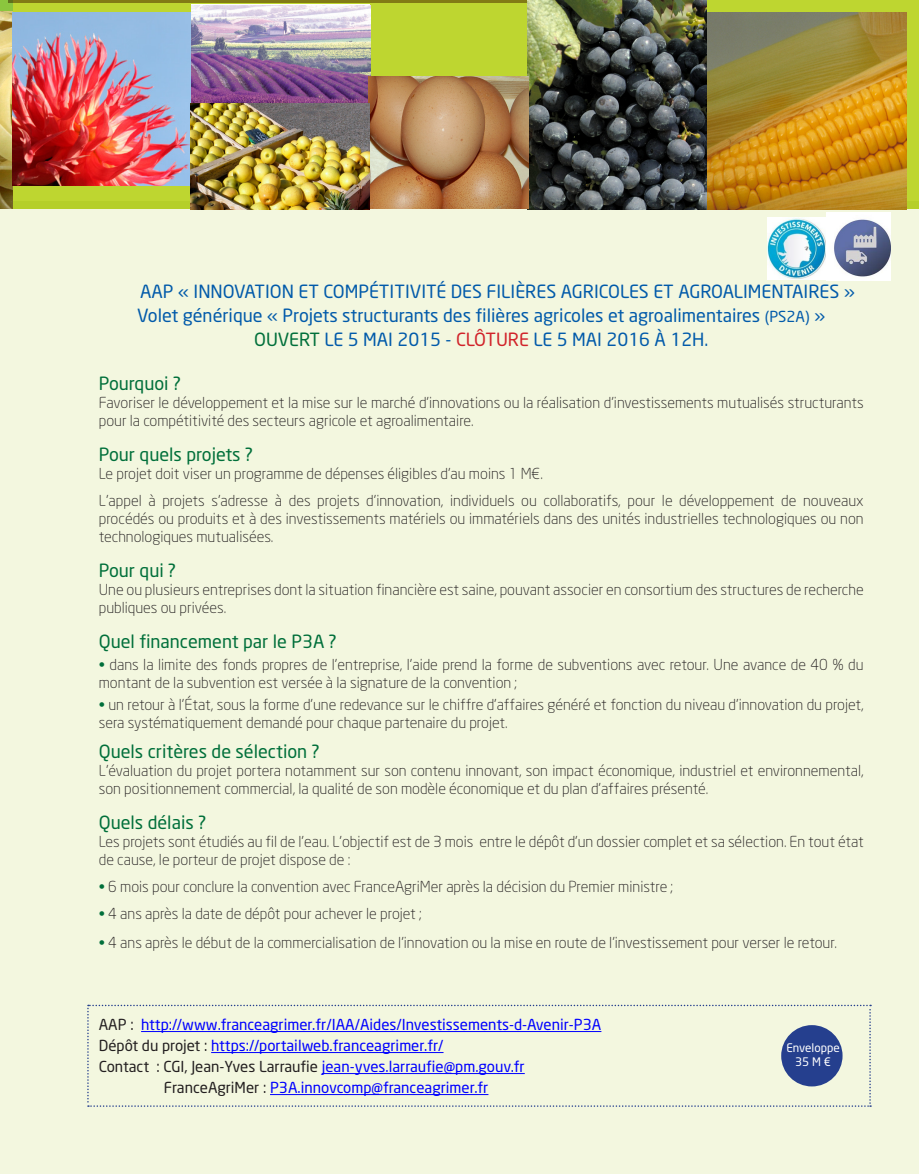
<style>
.page{position:relative;width:919px;height:1174px;background:#fff}
.page>*{position:absolute;margin:0;border:0;box-sizing:border-box;transform-origin:0 0}
.t1{font:18px "Neo Sans";color:#015aaa}
.t2{font:18px "Neo Sans";color:#006f3a}
.t3{font:300 15px/18px "Neo Sans";color:#231f20}
.t4{font:15px "Neo Sans";color:#00f}
.t5{font:15px "Neo Sans";color:#231f20}
.t6{font:11.7px/14px "Neo Sans";color:#fff;text-align:center}
.s1{font-size:15px}
.s2{color:#006f3a}
.s3{color:#d1232a}
.s4{color:#231f20}
.s5{color:#00f}
</style>
<div class="page">
<div style="left:13px;top:201px;width:905px;height:973px;background:#f3f7df"></div>
<div style="left:0;top:191px;width:13px;height:983px;background:#f3f7df"></div>
<div style="left:0;top:0;width:12px;height:209px;background:#8bc63e"></div>
<div style="left:13px;top:0;width:905px;height:209px;background:#bed630"></div>
<hr style="left:9px;top:0;width:535px;height:3px;background:#af9371">
<img style="left:706px;top:13px;width:200px;height:196px">
<img style="left:0;top:12px;width:13px;height:197px">
<img style="left:527px;top:0;width:179px;height:209px">
<img style="left:13px;top:13px;width:178px;height:172px">
<img style="left:191px;top:5px;width:179px;height:99px">
<img style="left:368px;top:77px;width:160px;height:132px">
<svg style="left:87px;top:1004px;width:784px;height:102px"></svg>
<div style="left:781px;top:1025px;width:61px;height:61px;background:#253f8e;border-radius:50%"></div>
<img style="left:767px;top:218px;width:59px;height:61px">
<img style="left:826px;top:213px;width:64px;height:67px">
<img style="left:190px;top:104px;width:179px;height:105px">
<p class="t1" style="left:140px;top:280px;width:716px">AAP « INNOVATION ET COMPÉTITIVITÉ DES FILIÈRES AGRICOLES ET AGROALIMENTAIRES »</p>
<p class="t1" style="left:137px;top:304px;width:689px">Volet générique « Projets structurants des filières agricoles et agroalimentaires <span class="s1">(PS2A)</span> »</p>
<p class="t1" style="left:254px;top:328px;width:455px"><span class="s2">OUVERT</span> LE 5 MAI 2015 - <span class="s3">CLÔTURE</span> LE 5 MAI 2016 À 12H.</p>
<p class="t2" style="left:99px;top:372px;width:84px">Pourquoi ?</p>
<p class="t3" style="left:99px;top:393px;width:766px">Favoriser le développement et la mise sur le marché d’innovations ou la réalisation d’investissements mutualisés structurants pour la compétitivité des secteurs agricole et agroalimentaire.</p>
<p class="t2" style="left:99px;top:443px;width:156px">Pour quels projets ?</p>
<p class="t3" style="left:99px;top:460px;width:766px;line-height:27px">Le projet doit viser un programme de dépenses éligibles d’au moins 1 M€.<br>L’appel à projets s’adresse à des projets d’innovation, individuels ou collaboratifs, pour le développement de nouveaux</p>
<p class="t3" style="left:99px;top:509px;width:766px">procédés ou produits et à des investissements matériels ou immatériels dans des unités industrielles technologiques ou non technologiques mutualisées.</p>
<p class="t2" style="left:99px;top:559px;width:79px">Pour qui ?</p>
<p class="t3" style="left:99px;top:580px;width:766px">Une ou plusieurs entreprises dont la situation financière est saine, pouvant associer en consortium des structures de recherche publiques ou privées.</p>
<p class="t2" style="left:99px;top:630px;width:239px">Quel financement par le P3A ?</p>
<p class="t3" style="left:99px;top:655px;width:766px"><span class="s2">•</span> dans la limite des fonds propres de l’entreprise, l’aide prend la forme de subventions avec retour. Une avance de 40 % du montant de la subvention est versée à la signature de la convention ;</p>
<p class="t3" style="left:99px;top:695px;width:766px"><span class="s2">•</span> un retour à l’État, sous la forme d’une redevance sur le chiffre d’affaires généré et fonction du niveau d’innovation du projet, sera systématiquement demandé pour chaque partenaire du projet.</p>
<p class="t2" style="left:99px;top:740px;width:222px">Quels critères de sélection ?</p>
<p class="t3" style="left:99px;top:762px;width:766px">L’évaluation du projet portera notamment sur son contenu innovant, son impact économique, industriel et environnemental, son positionnement commercial, la qualité de son modèle économique et du plan d’affaires présenté.</p>
<p class="t2" style="left:99px;top:811px;width:109px">Quels délais ?</p>
<p class="t3" style="left:99px;top:832px;width:766px">Les projets sont étudiés au fil de l’eau. L’objectif est de 3 mois entre le dépôt d’un dossier complet et sa sélection. En tout état de cause, le porteur de projet dispose de :</p>
<p class="t3" style="left:99px;top:877px;width:576px"><span class="s2">•</span> 6 mois pour conclure la convention avec FranceAgriMer après la décision du Premier ministre ;</p>
<p class="t3" style="left:99px;top:904px;width:324px"><span class="s2">•</span> 4 ans après la date de dépôt pour achever le projet ;</p>
<p class="t3" style="left:99px;top:933px;width:739px"><span class="s2">•</span> 4 ans après le début de la commercialisation de l’innovation ou la mise en route de l’investissement pour verser le retour.</p>
<p class="t4" style="left:99px;top:1015px;width:504px"><span class="s4">AAP :</span> http://www.franceagrimer.fr/IAA/Aides/Investissements-d-Avenir-P3A</p>
<p class="t4" style="left:99px;top:1036px;width:346px"><span class="s4">Dépôt du projet :</span> https://portailweb.franceagrimer.fr/</p>
<p class="t5" style="left:99px;top:1057px;width:427px">Contact : CGI, Jean-Yves Larraufie <span class="s5">jean-yves.larraufie@pm.gouv.fr</span></p>
<p class="t4" style="left:164px;top:1078px;width:326px"><span class="s4">FranceAgriMer :</span> P3A.innovcomp@franceagrimer.fr</p>
<p class="t6" style="left:786px;top:1040px;width:55px">Enveloppe<br>35 M €</p>
</div>
